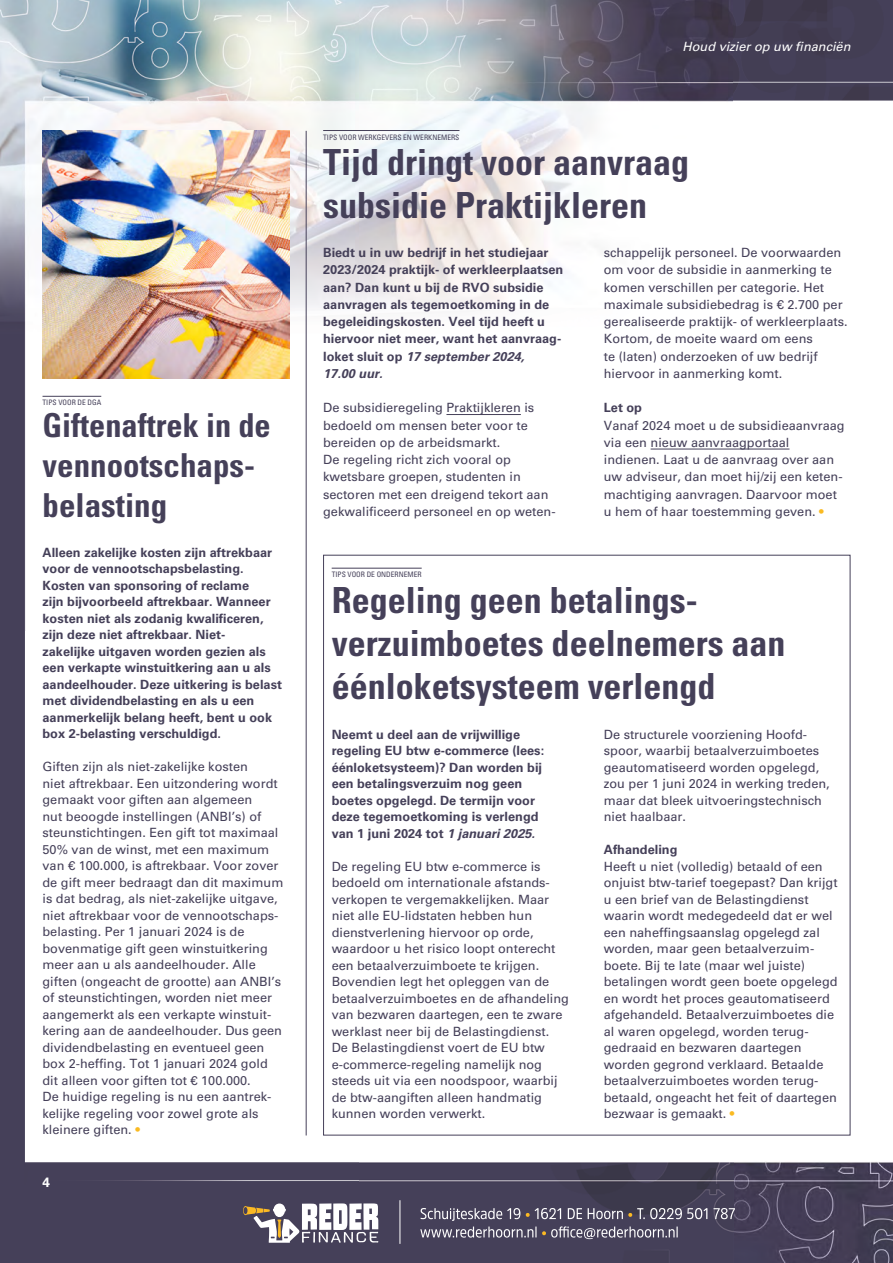
<style>
.page{position:relative;width:893px;height:1263px;background:#fff}
.page>*{position:absolute;margin:0;border:0;box-sizing:border-box;transform-origin:0 0}
.t1{font:700 condensed 36px/43.2px "Univers LT Std";color:#454059}
.t2{font:700 condensed 33px/39.6px "Univers LT Std";color:#454059}
.t3{font:700 13.5px "Univers LT Std";color:#fff}
.t4{font:12.75px/16.5px "Univers LT Std";color:#454059}
.t5{font:700 12.75px/16.5px "Univers LT Std";color:#454059}
.t6{font:italic 12.75px "Univers LT Std";color:#fff}
.t7{font:condensed 7.5px "Univers LT Std";color:#454059}
.s1{color:#faba21}
.s2{font-style:italic}
</style>
<div class="page">
<img style="left:0;top:0;width:893px;height:1263px">
<hr style="left:400px;top:1200px;width:1px;height:44px;background:#fff">
<svg style="left:243px;top:1203px;width:135px;height:40px"></svg>
<svg style="left:713px;top:1208px;width:22px;height:11px"></svg>
<svg style="left:420px;top:1208px;width:287px;height:31px;background:#666175"></svg>
<hr style="left:332px;top:568px;width:90px;height:1px;background:#454059">
<hr style="left:43px;top:396px;width:58px;height:1px;background:#454059">
<hr style="left:323px;top:130px;width:136px;height:1px;background:#454059">
<hr style="left:446px;top:414px;width:75px;height:1px;background:#454059">
<hr style="left:651px;top:449px;width:138px;height:1px;background:#454059">
<hr style="left:306px;top:131px;width:1px;height:1004px;background:#454059">
<img style="left:43px;top:131px;width:246px;height:247px">
<p class="t7" style="left:43px;top:398px;width:60px">TIPS VOOR DE DGA</p>
<h2 class="t2" style="left:43px;top:406px;width:230px">Giftenaftrek in de vennootschaps&shy;belasting</h2>
<p class="t5" style="left:43px;top:544px;width:241px">Alleen zakelijke kosten zijn aftrekbaar voor de vennootschapsbelasting.<br>Kosten van sponsoring of reclame<br>zijn bijvoorbeeld aftrekbaar. Wanneer kosten niet als zodanig kwalificeren, zijn deze niet aftrekbaar. Niet-<br>zakelijke uitgaven worden gezien als een verkapte winstuitkering aan u als aandeelhouder. Deze uitkering is belast met dividendbelasting en als u een aanmerkelijk belang heeft, bent u ook box 2-belasting verschuldigd.</p>
<p class="t4" style="left:43px;top:759px;width:242px">Giften zijn als niet-zakelijke kosten<br>niet aftrekbaar. Een uitzondering wordt gemaakt voor giften aan algemeen<br>nut beoogde instellingen (ANBI’s) of steunstichtingen. Een gift tot maximaal 50% van de winst, met een maximum van € 100.000, is aftrekbaar. Voor zover de gift meer bedraagt dan dit maximum is dat bedrag, als niet-zakelijke uitgave, niet aftrekbaar voor de vennootschaps&shy;belasting. Per 1 januari 2024 is de bovenmatige gift geen winstuitkering meer aan u als aandeelhouder. Alle giften (ongeacht de grootte) aan ANBI’s of steunstichtingen, worden niet meer aangemerkt als een verkapte winstuit&shy;kering aan de aandeelhouder. Dus geen dividendbelasting en eventueel geen box 2-heffing. Tot 1 januari 2024 gold dit alleen voor giften tot € 100.000.<br>De huidige regeling is nu een aantrek&shy;kelijke regeling voor zowel grote als kleinere giften. <span class="s1">•</span></p>
<p class="t3" style="left:43px;top:1174px;width:9px">4</p>
<p class="t6" style="left:683px;top:39px;width:169px">Houd vizier op uw financiën</p>
<p class="t7" style="left:323px;top:132px;width:138px">TIPS VOOR WERKGEVERS EN WERKNEMERS</p>
<h1 class="t1" style="left:323px;top:141px;width:367px">Tijd dringt voor aanvraag subsidie Praktijkleren</h1>
<p class="t5" style="left:323px;top:244px;width:242px;line-height:17.2px">Biedt u in uw bedrijf in het studiejaar 2023/2024 praktijk- of werkleerplaatsen aan? Dan kunt u bij de RVO subsidie aanvragen als tegemoetkoming in de begeleidingskosten. Veel tijd heeft u hiervoor niet meer, want het aanvraag&shy;loket sluit op <span class="s2">17 september 2024,<br>17.00 uur.</span></p>
<p class="t4" style="left:323px;top:399px;width:234px;line-height:17.2px">De subsidieregeling Praktijkleren is bedoeld om mensen beter voor te bereiden op de arbeidsmarkt.<br>De regeling richt zich vooral op kwetsbare groepen, studenten in sectoren met een dreigend tekort aan gekwalificeerd personeel en op weten-</p>
<p class="t4" style="left:604px;top:244px;width:245px;line-height:17.2px">schappelijk personeel. De voorwaarden om voor de subsidie in aanmerking te komen verschillen per categorie. Het maximale subsidiebedrag is € 2.700 per gerealiseerde praktijk- of werkleerplaats.<br>Kortom, de moeite waard om eens<br>te (laten) onderzoeken of uw bedrijf hiervoor in aanmerking komt.</p>
<p class="t5" style="left:604px;top:400px;width:40px">Let op</p>
<p class="t4" style="left:604px;top:416px;width:242px;line-height:17.2px">Vanaf 2024 moet u de subsidieaanvraag via een nieuw aanvraagportaal indienen. Laat u de aanvraag over aan uw adviseur, dan moet hij/zij een keten&shy;machtiging aanvragen. Daarvoor moet u hem of haar toestemming geven. <span class="s1">•</span></p>
<p class="t7" style="left:332px;top:570px;width:92px">TIPS VOOR DE ONDERNEMER</p>
<h1 class="t1" style="left:332px;top:578px;width:455px">Regeling geen betalings&shy;verzuimboetes deelnemers aan éénloketsysteem verlengd</h1>
<p class="t5" style="left:332px;top:726px;width:214px">Neemt u deel aan de vrijwillige regeling EU btw e-commerce (lees: éénloketsysteem)? Dan worden bij een betalingsverzuim nog geen boetes opgelegd. De termijn voor deze tegemoetkoming is verlengd van 1 juni 2024 tot <span class="s2">1 januari 2025.</span></p>
<p class="t4" style="left:332px;top:858px;width:239px">De regeling EU btw e-commerce is bedoeld om internationale afstands&shy;verkopen te vergemakkelijken. Maar niet alle EU-lidstaten hebben hun dienstverlening hiervoor op orde, waardoor u het risico loopt onterecht een betaalverzuimboete te krijgen.<br>Bovendien legt het opleggen van de betaalverzuimboetes en de afhandeling van bezwaren daartegen, een te zware werklast neer bij de Belastingdienst.<br>De Belastingdienst voert de EU btw e-commerce-regeling namelijk nog steeds uit via een noodspoor, waarbij de btw-aangiften alleen handmatig kunnen worden verwerkt.</p>
<p class="t4" style="left:604px;top:726px;width:228px">De structurele voorziening Hoofd&shy;spoor, waarbij betaalverzuimboetes geautomatiseerd worden opgelegd, zou per 1 juni 2024 in werking treden, maar dat bleek uitvoeringstechnisch niet haalbaar.</p>
<p class="t5" style="left:604px;top:841px;width:75px">Afhandeling</p>
<p class="t4" style="left:604px;top:858px;width:235px">Heeft u niet (volledig) betaald of een onjuist btw-tarief toegepast? Dan krijgt u een brief van de Belastingdienst waarin wordt medegedeeld dat er wel een naheffingsaanslag opgelegd zal worden, maar geen betaalverzuim&shy;boete. Bij te late (maar wel juiste) betalingen wordt geen boete opgelegd en wordt het proces geautomatiseerd afgehandeld. Betaalverzuimboetes die al waren opgelegd, worden terug&shy;gedraaid en bezwaren daartegen worden gegrond verklaard. Betaalde betaalverzuimboetes worden terug&shy;betaald, ongeacht het feit of daartegen bezwaar is gemaakt. <span class="s1">•</span></p>
</div>
